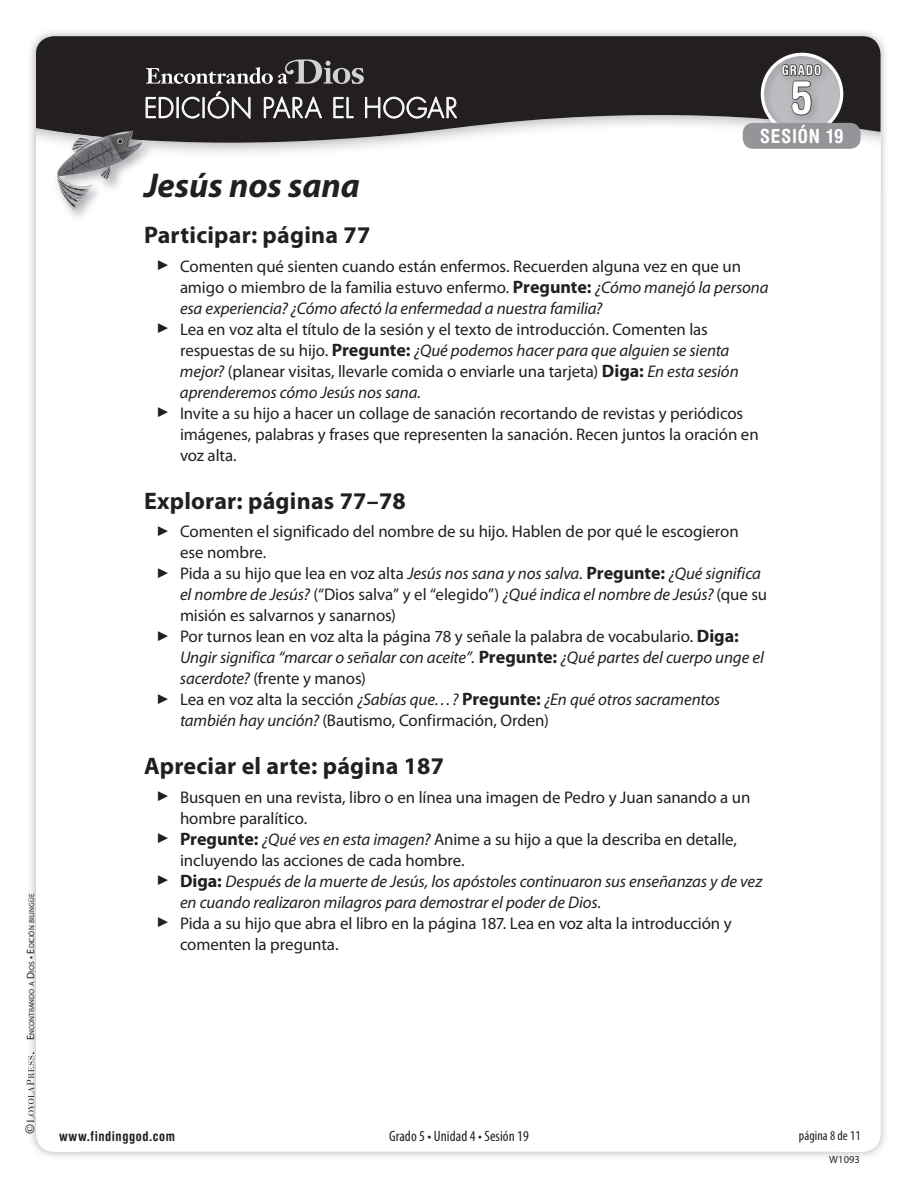
<style>
.page{position:relative;width:918px;height:1188px;background:#fff}
.page>*{position:absolute;margin:0;border:0;box-sizing:border-box;transform-origin:0 0}
.t1{font:700 condensed 46.2px "Helvetica Rounded LT Std";color:#fff}
.t2{font:italic 700 34.5px "Myriad Pro";letter-spacing:-.005em;color:#231f20}
.t3{font:300 27px "Futura Std";letter-spacing:.035em;color:#fff;scale:.96 1}
.t4{font:700 24px "Myriad Pro";letter-spacing:.01em;color:#231f20}
.t5{font:700 condensed 19.5px "Helvetica Rounded LT Std";letter-spacing:.045em;color:#fff}
.t6{font:16.8px "Myriad Pro";letter-spacing:-.005em;color:#231f20}
.t7{font:italic 16.8px "Myriad Pro";letter-spacing:-.005em;color:#231f20}
.t8{font:condensed 15px "Myriad Pro";letter-spacing:.005em;color:#231f20}
.t9{font:700 condensed 13.65px "Helvetica Rounded LT Std";letter-spacing:.065em;color:#fff}
.t10{font:700 condensed 13.5px "Helvetica Rounded LT Std";letter-spacing:.04em;color:#231f20}
.t11{font:condensed 13.5px "Myriad Pro";letter-spacing:.005em;color:#231f20}
.t12{font:12px "Janson Text LT Std";color:#231f20}
.t13{font:10.5px "Myriad Pro";letter-spacing:.005em;color:#231f20}
.t14{font:7.35px "Myriad Pro";letter-spacing:.005em;color:#231f20}
.s1{font-size:10.5px}
.s2{font-weight:700;font-size:18px}
.s3{font-style:italic}
.s4{font-style:normal}
.s5{font-weight:700;font-style:normal;font-size:18px}
</style>
<div class="page">
<img style="left:30px;top:31px;width:855px;height:50px">
<img style="left:30px;top:81px;width:51px;height:1076px">
<img style="left:836px;top:81px;width:49px;height:1076px">
<div style="left:36px;top:36px;width:844px;height:1116px;background:#fff;border-radius:18px"></div>
<svg style="left:36px;top:36px;width:844px;height:117px;background:#4f4c4d"></svg>
<img style="left:757px;top:49px;width:96px;height:74px">
<svg style="left:761px;top:31px;width:82px;height:122px;background:#8c8c8e"></svg>
<div style="left:743px;top:123px;width:118px;height:26px;background:#939598;border-radius:10px"></div>
<img style="left:53px;top:141px;width:101px;height:76px">
<img style="left:53px;top:127px;width:101px;height:14px">
<img style="left:55px;top:131px;width:87px;height:79px">
<svg style="left:146px;top:97px;width:27px;height:21px"></svg>
<div style="left:177px;top:97px;width:2px;height:21px;border:1px solid #fff"></div>
<svg style="left:182px;top:91px;width:68px;height:28px;background:#4f4b4c"></svg>
<svg style="left:264px;top:96px;width:58px;height:22px"></svg>
<svg style="left:333px;top:97px;width:21px;height:21px"></svg>
<svg style="left:365px;top:96px;width:92px;height:22px;background:#5e5b5c"></svg>
<svg style="left:146px;top:59px;width:218px;height:25px;background:#555253"></svg>
<svg style="left:27px;top:1052px;width:7px;height:71px"></svg>
<p class="t14" style="left:28px;top:1040px;width:148px;rotate:-90deg"><span class="s1">E</span>NCONTRANDO A <span class="s1">D</span>IOS <span class="s1">•</span> <span class="s1">E</span>DICIÓN BILINGÜE</p>
<h3 class="t3" style="left:144px;top:92px;width:328px">EDICIÓN PARA EL HOGAR</h3>
<p class="t9" style="left:782px;top:62px;width:41px">GRADO</p>
<h1 class="t1" style="left:790px;top:69px;width:24px">5</h1>
<p class="t5" style="left:760px;top:124px;width:85px">SESIÓN 19</p>
<h2 class="t2" style="left:144px;top:166px;width:217px">Jesús nos sana</h2>
<h3 class="t4" style="left:144px;top:222px;width:228px">Participar: página 77</h3>
<p class="t6" style="left:157px;top:257px;width:585px">▶ Comenten qué sienten cuando están enfermos. Recuerden alguna vez en que un</p>
<p class="t6" style="left:180px;top:278px;width:590px">amigo o miembro de la familia estuvo enfermo. <span class="s2">Pregunte:</span> <span class="s3">¿Cómo manejó la persona</span></p>
<p class="t7" style="left:180px;top:299px;width:424px">esa experiencia? ¿Cómo afectó la enfermedad a nuestra familia?</p>
<p class="t6" style="left:157px;top:320px;width:552px">▶ Lea en voz alta el título de la sesión y el texto de introducción. Comenten las</p>
<p class="t7" style="left:180px;top:341px;width:551px"><span class="s4">respuestas de su hijo.</span> <span class="s5">Pregunte:</span> ¿Qué podemos hacer para que alguien se sienta</p>
<p class="t6" style="left:180px;top:362px;width:560px"><span class="s3">mejor?</span> (planear visitas, llevarle comida o enviarle una tarjeta) <span class="s2">Diga:</span> <span class="s3">En esta sesión</span></p>
<p class="t7" style="left:180px;top:383px;width:243px">aprenderemos cómo Jesús nos sana.</p>
<p class="t6" style="left:157px;top:404px;width:587px">▶ Invite a su hijo a hacer un collage de sanación recortando de revistas y periódicos</p>
<p class="t6" style="left:180px;top:425px;width:580px">imágenes, palabras y frases que representen la sanación. Recen juntos la oración en</p>
<p class="t6" style="left:180px;top:446px;width:58px">voz alta.</p>
<h3 class="t4" style="left:144px;top:487px;width:263px">Explorar: páginas 77–78</h3>
<p class="t6" style="left:157px;top:523px;width:583px">▶ Comenten el significado del nombre de su hijo. Hablen de por qué le escogieron</p>
<p class="t6" style="left:180px;top:544px;width:88px">ese nombre.</p>
<p class="t7" style="left:157px;top:565px;width:605px">▶ <span class="s4">Pida a su hijo que lea en voz alta</span> Jesús nos sana y nos salva. <span class="s5">Pregunte:</span> ¿Qué significa</p>
<p class="t7" style="left:180px;top:586px;width:589px">el nombre de Jesús? <span class="s4">(“Dios salva” y el “elegido”)</span> ¿Qué indica el nombre de Jesús? <span class="s4">(que su</span></p>
<p class="t6" style="left:180px;top:607px;width:217px">misión es salvarnos y sanarnos)</p>
<p class="t6" style="left:157px;top:628px;width:583px">▶ Por turnos lean en voz alta la página 78 y señale la palabra de vocabulario. <span class="s2">Diga:</span></p>
<p class="t7" style="left:180px;top:649px;width:585px">Ungir significa “marcar o señalar con aceite”. <span class="s5">Pregunte:</span> ¿Qué partes del cuerpo unge el</p>
<p class="t6" style="left:180px;top:670px;width:187px"><span class="s3">sacerdote?</span> (frente y manos)</p>
<p class="t7" style="left:157px;top:691px;width:564px">▶ <span class="s4">Lea en voz alta la sección</span> ¿Sabías que. . . ? <span class="s5">Pregunte:</span> ¿En qué otros sacramentos</p>
<p class="t6" style="left:180px;top:712px;width:370px"><span class="s3">también hay unción?</span> (Bautismo, Confirmación, Orden)</p>
<h3 class="t4" style="left:144px;top:753px;width:302px">Apreciar el arte: página 187</h3>
<p class="t6" style="left:157px;top:788px;width:594px">▶ Busquen en una revista, libro o en línea una imagen de Pedro y Juan sanando a un</p>
<p class="t6" style="left:180px;top:809px;width:129px">hombre paralítico.</p>
<p class="t6" style="left:157px;top:830px;width:581px">▶ <span class="s2">Pregunte:</span> <span class="s3">¿Qué ves en esta imagen?</span> Anime a su hijo a que la describa en detalle,</p>
<p class="t6" style="left:180px;top:851px;width:286px">incluyendo las acciones de cada hombre.</p>
<p class="t7" style="left:157px;top:872px;width:606px">▶ <span class="s5">Diga:</span> Después de la muerte de Jesús, los apóstoles continuaron sus enseñanzas y de vez</p>
<p class="t7" style="left:180px;top:893px;width:423px">en cuando realizaron milagros para demostrar el poder de Dios.</p>
<p class="t6" style="left:157px;top:914px;width:576px">▶ Pida a su hijo que abra el libro en la página 187. Lea en voz alta la introducción y</p>
<p class="t6" style="left:180px;top:935px;width:160px">comenten la pregunta.</p>
<p class="t12" style="left:23px;top:1134px;width:12px;rotate:-90deg">©</p>
<p class="t10" style="left:59px;top:1128px;width:117px">www.findinggod.com</p>
<p class="t8" style="left:389px;top:1128px;width:141px">Grado 5 • Unidad 4 • Sesión 19</p>
<p class="t11" style="left:799px;top:1128px;width:63px">página 8 de 11</p>
<p class="t13" style="left:829px;top:1154px;width:32px">W1093</p>
</div>
